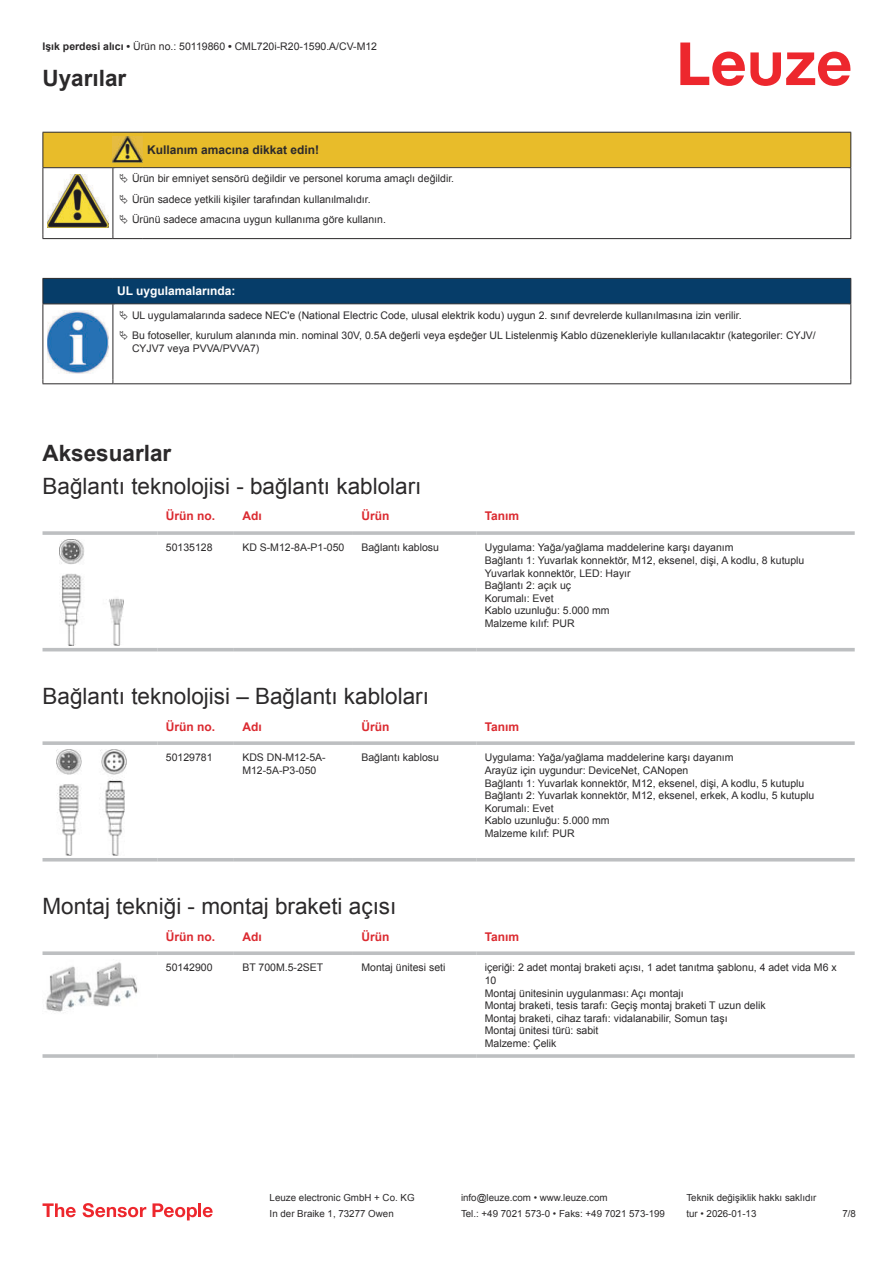
<style>
.page{position:relative;width:893px;height:1263px;background:#fff}
.page>*{position:absolute;margin:0;border:0;box-sizing:border-box;transform-origin:0 0}
.t1{font:22.5px "Arial";color:#2b292a}
.t2{font:700 22.5px "Arial";color:#2b292a}
.t3{font:700 12px "Arial";color:#db2a30}
.t4{font:700 12px "Arial";color:#2b292a}
.t5{font:700 12px "Arial";color:#fff}
.t6{font:10.5px/12.6px "Arial";color:#2b292a}
.t7{font:9.75px "Arial";color:#2b292a}
.s1{font-weight:700}
</style>
<div class="page">
<svg style="left:680px;top:43px;width:170px;height:43px"></svg>
<svg style="left:43px;top:645px;width:812px;height:7px"></svg>
<svg style="left:43px;top:531px;width:114px;height:4px"></svg>
<hr style="left:157px;top:531px;width:77px;height:4px;background:#c5c7c9">
<svg style="left:234px;top:531px;width:119px;height:4px"></svg>
<svg style="left:353px;top:531px;width:123px;height:4px"></svg>
<hr style="left:476px;top:531px;width:379px;height:4px;background:#c5c7c9">
<hr style="left:43px;top:648px;width:114px;height:3px;background:#bdbfc1">
<hr style="left:157px;top:648px;width:77px;height:3px;background:#bdbfc1">
<hr style="left:234px;top:648px;width:119px;height:3px;background:#bdbfc1">
<hr style="left:353px;top:648px;width:123px;height:3px;background:#bdbfc1">
<hr style="left:476px;top:648px;width:379px;height:3px;background:#bdbfc1">
<img style="left:59px;top:539px;width:65px;height:106px">
<svg style="left:43px;top:757px;width:812px;height:105px"></svg>
<svg style="left:43px;top:741px;width:114px;height:4px"></svg>
<svg style="left:157px;top:741px;width:77px;height:4px"></svg>
<svg style="left:234px;top:741px;width:119px;height:4px"></svg>
<svg style="left:353px;top:741px;width:123px;height:4px"></svg>
<svg style="left:476px;top:741px;width:379px;height:4px;background:#c3c5c7"></svg>
<hr style="left:43px;top:858px;width:114px;height:3px;background:#bdbfc1">
<hr style="left:157px;top:858px;width:77px;height:3px;background:#bdbfc1">
<hr style="left:234px;top:858px;width:119px;height:3px;background:#bdbfc1">
<hr style="left:353px;top:858px;width:123px;height:3px;background:#bdbfc1">
<hr style="left:476px;top:858px;width:379px;height:3px;background:#bdbfc1">
<img style="left:56px;top:749px;width:70px;height:106px">
<svg style="left:43px;top:951px;width:114px;height:4px"></svg>
<svg style="left:157px;top:951px;width:77px;height:4px"></svg>
<svg style="left:234px;top:951px;width:119px;height:4px"></svg>
<svg style="left:353px;top:951px;width:123px;height:4px"></svg>
<svg style="left:476px;top:951px;width:379px;height:4px;background:#c4c5c7"></svg>
<hr style="left:43px;top:1054px;width:114px;height:4px;background:#bdbfc1">
<hr style="left:157px;top:1054px;width:77px;height:4px;background:#c9cbcc">
<hr style="left:234px;top:1054px;width:119px;height:4px;background:#c4c6c7">
<hr style="left:353px;top:1054px;width:123px;height:4px;background:#bdbfc1">
<hr style="left:476px;top:1054px;width:379px;height:4px;background:#c9cbcc">
<img style="left:46px;top:962px;width:92px;height:50px">
<svg style="left:43px;top:1203px;width:33px;height:14px"></svg>
<svg style="left:83px;top:1203px;width:63px;height:14px"></svg>
<svg style="left:153px;top:1203px;width:44px;height:17px"></svg>
<hr style="left:198px;top:1203px;width:3px;height:14px;background:#ed272d">
<svg style="left:203px;top:1207px;width:10px;height:10px"></svg>
<hr style="left:43px;top:238px;width:70px;height:1px;background:#2b292a">
<hr style="left:113px;top:238px;width:30px;height:1px;background:#2b292a">
<hr style="left:143px;top:238px;width:708px;height:1px;background:#2b292a">
<hr style="left:43px;top:304px;width:1px;height:75px;background:#2b292a">
<hr style="left:113px;top:304px;width:1px;height:75px;background:#2b292a">
<hr style="left:850px;top:304px;width:1px;height:75px;background:#2b292a">
<hr style="left:43px;top:383px;width:70px;height:1px;background:#2b292a">
<hr style="left:113px;top:383px;width:738px;height:1px;background:#2b292a">
<img style="left:47px;top:358px;width:58px;height:15px">
<svg style="left:43px;top:132px;width:808px;height:106px"></svg>
<svg style="left:43px;top:278px;width:808px;height:80px"></svg>
<p class="t6" style="left:43px;top:41px;width:336px"><span class="s1">Işık perdesi alıcı •</span> Ürün no.: 50119860 <span class="s1">•</span> CML720i-R20-1590.A/CV-M12</p>
<h1 class="t2" style="left:43px;top:63px;width:85px">Uyarılar</h1>
<p class="t4" style="left:147px;top:141px;width:174px">Kullanım amacına dikkat edin!</p>
<p class="t6" style="left:132px;top:169px;width:324px;line-height:20.2px">Ürün bir emniyet sensörü değildir ve personel koruma amaçlı değildir.<br>Ürün sadece yetkili kişiler tarafından kullanılmalıdır.<br>Ürünü sadece amacına uygun kullanıma göre kullanın.</p>
<p class="t5" style="left:117px;top:283px;width:120px">UL uygulamalarında:</p>
<p class="t6" style="left:132px;top:305px;width:685px;line-height:20.2px">UL uygulamalarında sadece NEC'e (National Electric Code, ulusal elektrik kodu) uygun 2. sınıf devrelerde kullanılmasına izin verilir.<br>Bu fotoseller, kurulum alanında min. nominal 30V, 0.5A değerli veya eşdeğer UL Listelenmiş Kablo düzenekleriyle kullanılacaktır (kategoriler: CYJV/</p>
<p class="t6" style="left:132px;top:341px;width:129px">CYJV7 veya PVVA/PVVA7)</p>
<h1 class="t2" style="left:43px;top:437px;width:130px">Aksesuarlar</h1>
<h1 class="t1" style="left:43px;top:471px;width:380px">Bağlantı teknolojisi - bağlantı kabloları</h1>
<p class="t3" style="left:166px;top:508px;width:51px">Ürün no.</p>
<p class="t3" style="left:242px;top:508px;width:21px">Adı</p>
<p class="t3" style="left:361px;top:512px;width:29px">Ürün</p>
<p class="t3" style="left:485px;top:508px;width:36px">Tanım</p>
<p class="t6" style="left:166px;top:542px;width:48px">50135128</p>
<p class="t6" style="left:242px;top:542px;width:104px">KD S-M12-8A-P1- 050</p>
<p class="t6" style="left:361px;top:541px;width:79px">Bağlantı kablosu</p>
<p class="t6" style="left:485px;top:541px;width:321px">Uygulama: Yağa/yağlama maddelerine karşı dayanım<br>Bağlantı 1: Yuvarlak konnektör, M12, eksenel, dişi, A kodlu, 8 kutuplu Yuvarlak konnektör, LED: Hayır<br>Bağlantı 2: açık uç<br>Korumalı: Evet<br>Kablo uzunluğu: 5.000 mm<br>Malzeme kılıf: PUR</p>
<h1 class="t1" style="left:43px;top:681px;width:388px">Bağlantı teknolojisi – Bağlantı kabloları</h1>
<p class="t3" style="left:166px;top:718px;width:51px">Ürün no.</p>
<p class="t3" style="left:242px;top:718px;width:21px">Adı</p>
<p class="t3" style="left:361px;top:722px;width:29px">Ürün</p>
<p class="t3" style="left:485px;top:718px;width:36px">Tanım</p>
<p class="t6" style="left:166px;top:752px;width:48px">50129781</p>
<p class="t6" style="left:242px;top:751px;width:85px">KDS DN-M12-5A-<br>M12-5A-P3-050</p>
<p class="t6" style="left:361px;top:751px;width:79px">Bağlantı kablosu</p>
<p class="t6" style="left:485px;top:751px;width:331px">Uygulama: Yağa/yağlama maddelerine karşı dayanım<br>Arayüz için uygundur: DeviceNet, CANopen<br>Bağlantı 1: Yuvarlak konnektör, M12, eksenel, dişi, A kodlu, 5 kutuplu Bağlantı 2: Yuvarlak konnektör, M12, eksenel, erkek, A kodlu, 5 kutuplu Korumalı: Evet<br>Kablo uzunluğu: 5.000 mm<br>Malzeme kılıf: PUR</p>
<h1 class="t1" style="left:43px;top:891px;width:355px">Montaj tekniği - montaj braketi açısı</h1>
<p class="t3" style="left:166px;top:928px;width:51px">Ürün no.</p>
<p class="t3" style="left:242px;top:928px;width:21px">Adı</p>
<p class="t3" style="left:361px;top:932px;width:29px">Ürün</p>
<p class="t3" style="left:485px;top:928px;width:36px">Tanım</p>
<p class="t6" style="left:166px;top:961px;width:48px">50142900</p>
<p class="t6" style="left:242px;top:962px;width:82px">BT 700M.5-2SET</p>
<p class="t6" style="left:361px;top:961px;width:86px">Montaj ünitesi seti</p>
<p class="t6" style="left:485px;top:961px;width:353px">içeriği: 2 adet montaj braketi açısı, 1 adet tanıtma şablonu, 4 adet vida M6 x 10<br>Montaj ünitesinin uygulanması: Açı montajı<br>Montaj braketi, tesis tarafı: Geçiş montaj braketi T uzun delik<br>Montaj braketi, cihaz tarafı: vidalanabilir, Somun taşı<br>Montaj ünitesi türü: sabit<br>Malzeme: Çelik</p>
<p class="t7" style="left:270px;top:1191px;width:146px">Leuze electronic GmbH + Co. KG</p>
<p class="t7" style="left:461px;top:1191px;width:148px">info@leuze.com • www.leuze.com</p>
<p class="t7" style="left:686px;top:1191px;width:132px">Teknik değişiklik hakkı saklıdır</p>
<p class="t7" style="left:270px;top:1207px;width:126px">In der Braike 1, 73277 Owen</p>
<p class="t7" style="left:461px;top:1207px;width:205px">Tel.: +49 7021 573-0 • Faks: +49 7021 573-199</p>
<p class="t7" style="left:686px;top:1207px;width:72px">tur • 2026-01-13</p>
<p class="t7" style="left:842px;top:1210px;width:15px">7 /8</p>
</div>
